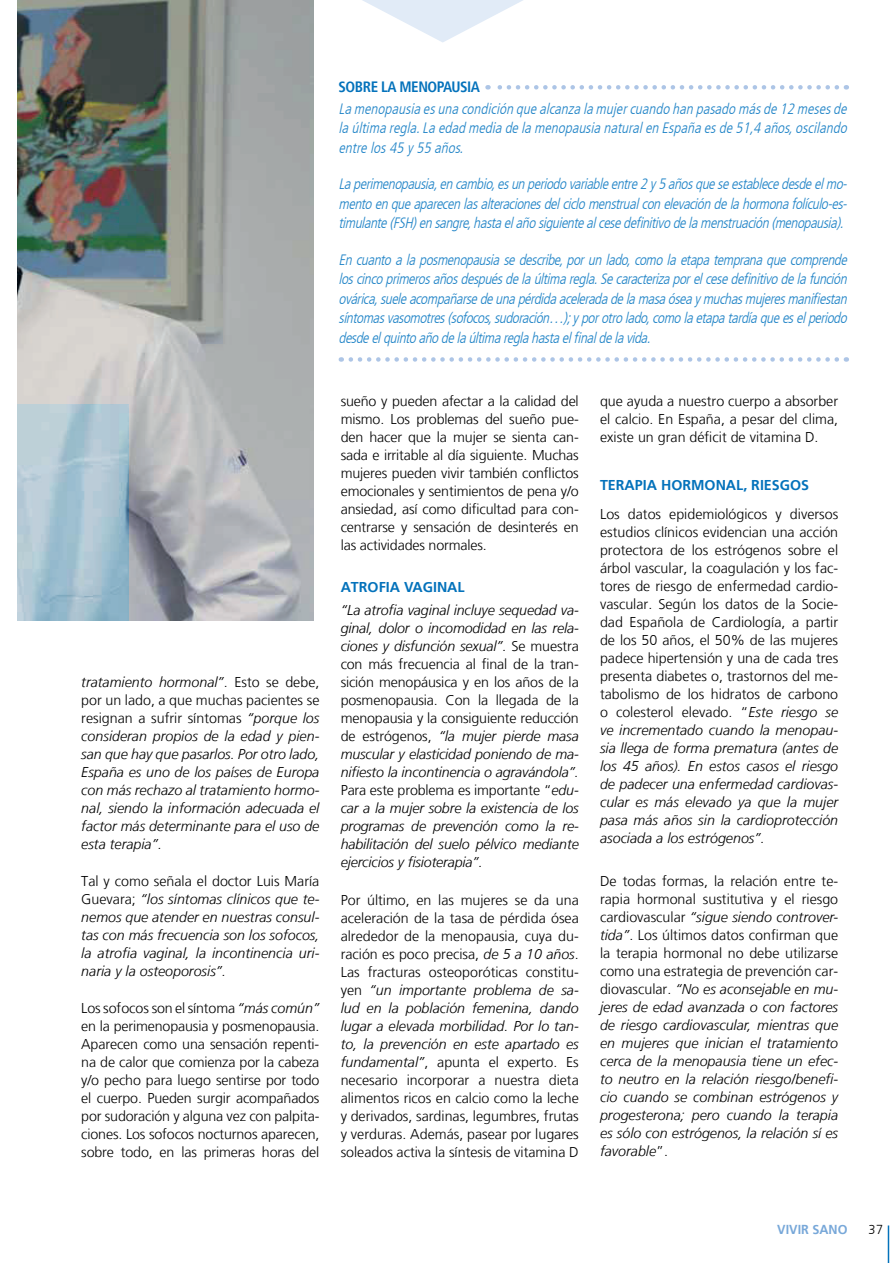
<style>
.page{position:relative;width:893px;height:1263px;background:#fff}
.page>*{position:absolute;margin:0;border:0;box-sizing:border-box;transform-origin:0 0}
.t1{font:italic 300 condensed 15px/19.5px "Frutiger LT";color:#2486c8;text-align:justify}
.t2{font:700 condensed 15px "Frutiger LT";letter-spacing:-.03em;color:#0472bb}
.t3{font:300 14.25px/18px "Frutiger LT";color:#000001;text-align:justify}
.t4{font:italic 300 14.25px/18px "Frutiger LT";color:#000001;text-align:justify}
.t5{font:700 14.25px "Frutiger LT";color:#0472bb}
.t6{font:700 13.05px "Frutiger LT";color:#78a8d9}
.t7{font:300 13.05px "Frutiger LT";color:#000001}
.s1{font-style:normal}
.s2{font-style:italic}
</style>
<div class="page">
<hr style="left:888px;top:1225px;width:1px;height:38px;background:#0472bb">
<img style="left:18px;top:0;width:296px;height:621px">
<svg style="left:18px;top:404px;width:110px;height:217px;background:#aac4d2"></svg>
<svg style="left:341px;top:357px;width:496px;height:5px"></svg>
<svg style="left:487px;top:85px;width:350px;height:5px"></svg>
<svg style="left:362px;top:0;width:161px;height:43px"></svg>
<p class="t2" style="left:339px;top:78px;width:143px">SOBRE LA MENOPAUSIA</p>
<p class="t1" style="left:339px;top:99px;width:513px">Lamenopausiaesunacondición quealcanzalamujercuando han pasado másde12 mesesde laúltimaregla.Laedad mediadelamenopausianaturalen Españaesde51,4 años,oscilando entrelos45 y55 años.</p>
<p class="t1" style="left:339px;top:174px;width:513px">Laperimenopausia,encambio,esunperiodovariableentre2y5añosqueseestablecedesdeelmo&shy;mentoenqueaparecenlasalteracionesdelciclomenstrualconelevacióndelahormonafolículo-es&shy;timulante(FSH)ensangre,hastaelañosiguientealcesedefinitivodelamenstruación(menopausia).</p>
<p class="t1" style="left:338px;top:250px;width:513px">Encuantoalaposmenopausiasedescribe,porunlado,comolaetapatempranaquecomprende loscincoprimerosañosdespuésdelaúltimaregla.Secaracterizaporelcesedefinitivodelafunción ovárica,sueleacompañarsedeunapérdidaaceleradadelamasaóseaymuchasmujeresmanifiestan síntomasvasomotres(sofocos,sudoración…);yporotrolado,comolaetapatardíaqueeselperiodo desdeelquintoañodelaúltimareglahastaelfinaldelavida.</p>
<p class="t4" style="left:81px;top:673px;width:240px">tratamiento hormonal”<span class="s1">. Esto se debe, por un lado, a que muchas pacientes se resignan a sufrir síntomas</span> “porque los consideran propios de la edad y pien&shy;san que hay que pasarlos. Por otro lado, España es uno de los países de Europa con más rechazo al tratamiento hormo&shy;nal, siendo la información adecuada el factor más determinante para el uso de esta terapia”.</p>
<p class="t4" style="left:81px;top:872px;width:240px"><span class="s1">Tal y como señala el doctor Luis María Guevara;</span> “los síntomas clínicos que te&shy;nemos que atender en nuestras consul&shy;tas con más frecuencia son los sofocos, la atrofia vaginal, la incontinencia uri&shy;naria y la osteoporosis”.</p>
<p class="t3" style="left:81px;top:999px;width:240px">Los sofocos son el síntoma <span class="s2">“más común” </span>en la perimenopausia y posmenopausia.<br>Aparecen como una sensación repenti&shy;na de calor que comienza por la cabeza y/o pecho para luego sentirse por todo el cuerpo. Pueden surgir acompañados por sudoración y alguna vez con palpita&shy;ciones. Los sofocos nocturnos aparecen, sobre todo, en las primeras horas del</p>
<p class="t3" style="left:341px;top:392px;width:240px">sueño y pueden afectar a la calidad del mismo. Los problemas del sueño pue&shy;den hacer que la mujer se sienta can&shy;sada e irritable al día siguiente. Muchas mujeres pueden vivir también conflictos emocionales y sentimientos de pena y/o ansiedad, así como dificultad para con&shy;centrarse y sensación de desinterés en las actividades normales.</p>
<p class="t5" style="left:341px;top:579px;width:126px">ATROFIA VAGINAL</p>
<p class="t4" style="left:341px;top:601px;width:240px">“La atrofia vaginal incluye sequedad va&shy;ginal, dolor o incomodidad en las rela&shy;ciones y disfunción sexual”. <span class="s1">Se muestra con más frecuencia al final de la tran&shy;sición menopáusica y en los años de la posmenopausia. Con la llegada de la menopausia y la consiguiente reducción de estrógenos,</span> “la mujer pierde masa muscular y elasticidad poniendo de ma&shy;nifiesto la incontinencia o agravándola”.<br><span class="s1">Para este problema es importante “</span>edu&shy;car a la mujer sobre la existencia de los programas de prevención como la re&shy;habilitación del suelo pélvico mediante ejercicios y fisioterapia”.</p>
<p class="t3" style="left:341px;top:891px;width:240px">Por último, en las mujeres se da una aceleración de la tasa de pérdida ósea alrededor de la menopausia, cuya du&shy;ración es poco precisa, <span class="s2">de 5 a 10 años</span>.<br>Las fracturas osteoporóticas constitu&shy;yen <span class="s2">“un importante problema de sa&shy;lud en la población femenina, dando lugar a elevada morbilidad. Por lo tan&shy;to, la prevención en este apartado es fundamental”</span>, apunta el experto. Es necesario incorporar a nuestra dieta alimentos ricos en calcio como la leche y derivados, sardinas, legumbres, frutas y verduras. Además, pasear por lugares soleados activa la síntesis de vitamina D</p>
<p class="t3" style="left:600px;top:392px;width:240px">que ayuda a nuestro cuerpo a absorber el calcio. En España, a pesar del clima, existe un gran déficit de vitamina D.</p>
<p class="t5" style="left:600px;top:477px;width:211px">TERAPIA HORMONAL, RIESGOS</p>
<p class="t3" style="left:600px;top:505px;width:240px">Los datos epidemiológicos y diversos estudios clínicos evidencian una acción protectora de los estrógenos sobre el árbol vascular, la coagulación y los fac&shy;tores de riesgo de enfermedad cardio&shy;vascular. Según los datos de la Socie&shy;dad Española de Cardiología, a partir de los 50 años, el 50% de las mujeres padece hipertensión y una de cada tres presenta diabetes o, trastornos del me&shy;tabolismo de los hidratos de carbono o colesterol elevado. “<span class="s2">Este riesgo se ve incrementado cuando la menopau&shy;sia llega de forma prematura (antes de los 45 años). En estos casos el riesgo de padecer una enfermedad cardiovas&shy;cular es más elevado ya que la mujer pasa más años sin la cardioprotección asociada a los estrógenos”.</span></p>
<p class="t4" style="left:600px;top:873px;width:240px"><span class="s1">De todas formas, la relación entre te&shy;rapia hormonal sustitutiva y el riesgo cardiovascular</span> “sigue siendo controver&shy;tida”<span class="s1">. Los últimos datos confirman que la terapia hormonal no debe utilizarse como una estrategia de prevención car&shy;diovascular.</span> “No es aconsejable en mu&shy;jeres de edad avanzada o con factores de riesgo cardiovascular, mientras que en mujeres que inician el tratamiento cerca de la menopausia tiene un efec&shy;to neutro en la relación riesgo/benefi&shy;cio cuando se combinan estrógenos y progesterona; pero cuando la terapia es sólo con estrógenos, la relación sí es favorable<span class="s1">”.</span></p>
<p class="t6" style="left:777px;top:1222px;width:72px">VIVIR SANO</p>
<p class="t7" style="left:869px;top:1222px;width:16px">37</p>
</div>
